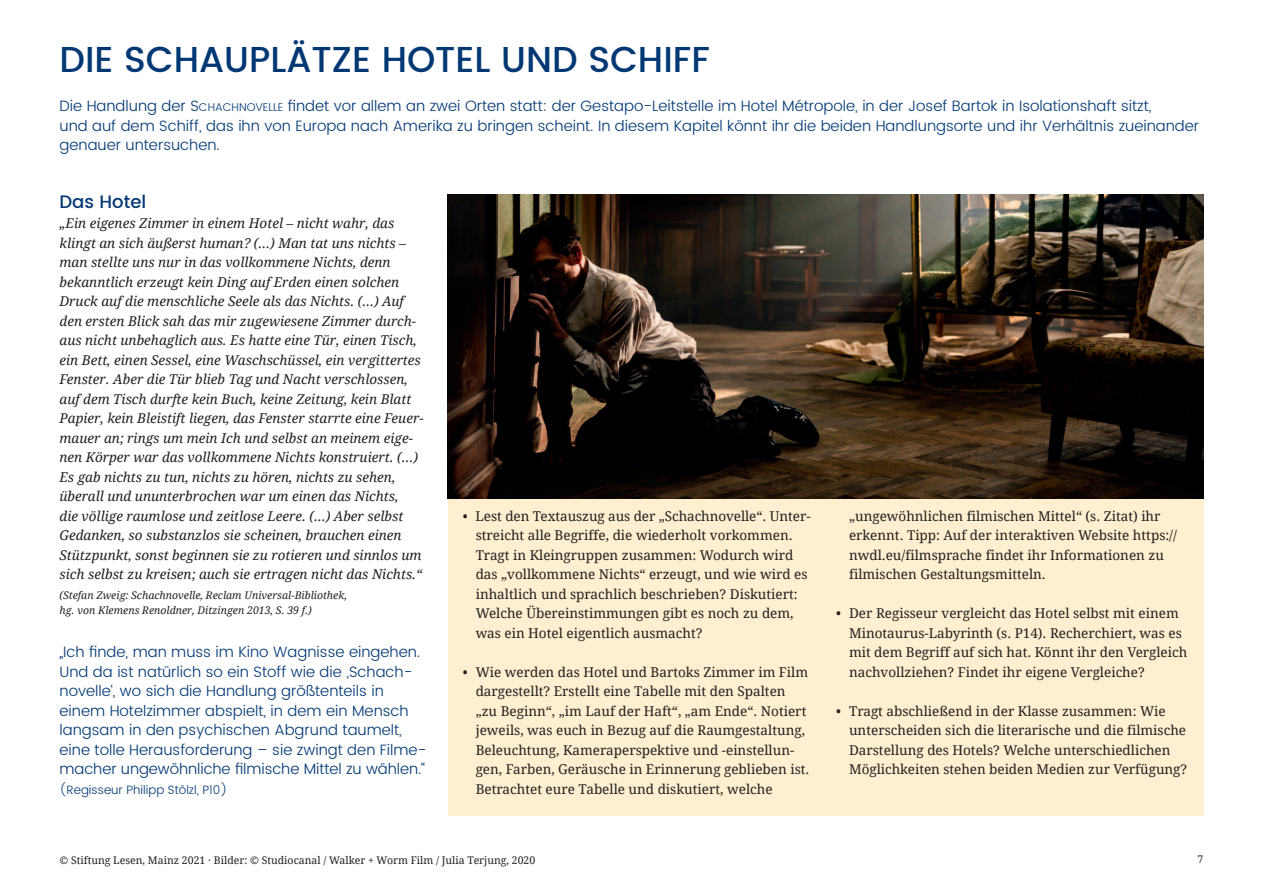
<style>
.page{position:relative;width:1263px;height:893px;background:#fff}
.page>*{position:absolute;margin:0;border:0;box-sizing:border-box;transform-origin:0 0}
.t1{font:500 36px "Poppins DE";color:#013874}
.t2{font:500 18px "Poppins DE";color:#013874}
.t3{font:300 15px/19.5px "Poppins DE";color:#013874}
.t4{font:13.5px/19.5px "Droid Serif";color:#231f20}
.t5{font:italic 13.5px/19.5px "Droid Serif";color:#231f20}
.t6{font:300 12px "Poppins DE";color:#013874}
.t7{font:italic 10.5px/15px "Droid Serif";color:#231f20}
.t8{font:10.5px "Droid Serif";color:#231f20}
.s1{font-size:11.25px}
</style>
<div class="page">
<div style="left:448px;top:499px;width:755px;height:317px;background:#feefd0"></div>
<img style="left:448px;top:194px;width:755px;height:305px">
<h1 class="t1" style="left:60px;top:46px;width:652px">DIE SCHAUPLÄTZE HOTEL UND SCHIFF</h1>
<p class="t3" style="left:60px;top:98px;width:1141px">Die Handlung der S<span class="s1">CHACHNOVELLE</span> findet vor allem an zwei Orten statt: der Gestapo-Leitstelle im Hotel Métropole, in der Josef Bartok in Isolationshaft sitzt,<br>und auf dem Schiff, das ihn von Europa nach Amerika zu bringen scheint. In diesem Kapitel könnt ihr die beiden Handlungsorte und ihr Verhältnis zueinander genauer untersuchen.</p>
<h2 class="t2" style="left:60px;top:194px;width:88px">Das Hotel</h2>
<p class="t5" style="left:60px;top:214px;width:365px">„Ein eigenes Zimmer in einem Hotel – nicht wahr, das klingt an sich äußerst human? (…) Man tat uns nichts – man stellte uns nur in das vollkommene Nichts, denn bekanntlich erzeugt kein Ding auf Erden einen solchen Druck auf die menschliche Seele als das Nichts. (…) Auf den ersten Blick sah das mir zugewiesene Zimmer durch&shy;aus nicht unbehaglich aus. Es hatte eine Tür, einen Tisch, ein Bett, einen Sessel, eine Waschschüssel, ein vergittertes Fenster. Aber die Tür blieb Tag und Nacht verschlossen, auf dem Tisch durfte kein Buch, keine Zeitung, kein Blatt Papier, kein Bleistift liegen, das Fenster starrte eine Feuer&shy;mauer an; rings um mein Ich und selbst an meinem eige&shy;nen Körper war das vollkommene Nichts konstruiert. (…)<br>Es gab nichts zu tun, nichts zu hören, nichts zu sehen, überall und ununterbrochen war um einen das Nichts,<br>die völlige raumlose und zeitlose Leere. (…) Aber selbst Gedanken, so substanzlos sie scheinen, brauchen einen Stützpunkt, sonst beginnen sie zu rotieren und sinnlos um sich selbst zu kreisen; auch sie ertragen nicht das Nichts.“</p>
<p class="t7" style="left:60px;top:588px;width:289px">(Stefan Zweig: Schachnovelle, Reclam Universal-Bibliothek, hg. von Klemens Renoldner, Ditzingen 2013, S. 39 f.)</p>
<p class="t3" style="left:60px;top:644px;width:368px">„Ich finde, man muss im Kino Wagnisse eingehen.<br>Und da ist natürlich so ein Stoff wie die ,Schach&shy;novelle‘, wo sich die Handlung größtenteils in einem Hotelzimmer abspielt, in dem ein Mensch langsam in den psychischen Abgrund taumelt, eine tolle Herausforderung – sie zwingt den Filme&shy;macher unge wöhn liche filmische Mittel zu wählen.“</p>
<p class="t6" style="left:60px;top:785px;width:169px">(Regisseur Philipp Stölzl, P10)</p>
<p class="t4" style="left:849px;top:506px;width:329px">„ungewöhnlichen filmischen Mittel“ (s. Zitat) ihr erkennt. Tipp: Auf der interaktiven Website https:// nwdl.eu/filmsprache findet ihr Informationen zu filmischen Gestaltungsmitteln.</p>
<p class="t4" style="left:849px;top:604px;width:340px;text-indent:-13px">• Der Regisseur vergleicht das Hotel selbst mit einem Minotaurus-Labyrinth (s. P14). Recherchiert, was es mit dem Begriff auf sich hat. Könnt ihr den Vergleich nachvollziehen? Findet ihr eigene Vergleiche?</p>
<p class="t4" style="left:849px;top:701px;width:340px;text-indent:-13px">• Tragt abschließend in der Klasse zusammen: Wie unterscheiden sich die literarische und die filmische Darstellung des Hotels? Welche unterschiedlichen Möglichkeiten stehen beiden Medien zur Verfügung?</p>
<p class="t4" style="left:476px;top:506px;width:336px;text-indent:-13px">• Lest den Textauszug aus der „Schachnovelle“. Unter&shy;streicht alle Begriffe, die wiederholt vorkommen.<br>Tragt in Kleingruppen zusammen: Wodurch wird das „vollkommene Nichts“ erzeugt, und wie wird es inhaltlich und sprachlich beschrieben? Diskutiert:<br>Welche Übereinstimmungen gibt es noch zu dem, was ein Hotel eigentlich ausmacht?</p>
<p class="t4" style="left:476px;top:662px;width:335px;text-indent:-13px">• Wie werden das Hotel und Bartoks Zimmer im Film dargestellt? Erstellt eine Tabelle mit den Spalten „zu Beginn“, „im Lauf der Haft“, „am Ende“. Notiert jeweils, was euch in Be zug auf die Raumgestaltung, Beleuchtung, Kameraperspektive und -einstellun&shy;gen, Farben, Geräusche in Erinnerung geblieben ist.<br>Betrachtet eure Tabelle und diskutiert, welche</p>
<p class="t8" style="left:60px;top:854px;width:477px">© Stiftung Lesen, Mainz 2021 · Bilder: © Studiocanal / Walker + Worm Film / Julia Terjung, 2020</p>
<p class="t8" style="left:1197px;top:853px;width:7px">7</p>
</div>
